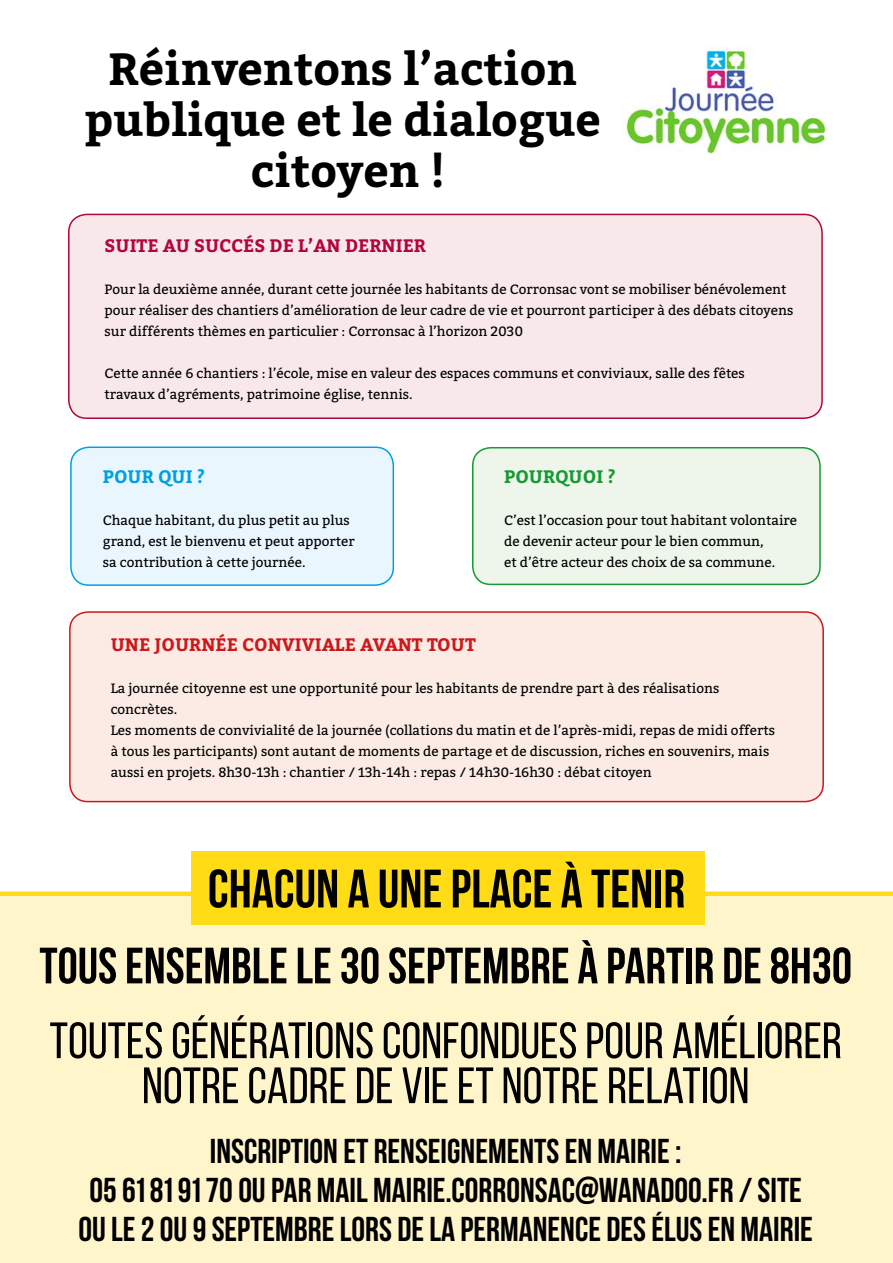
<style>
.page{position:relative;width:893px;height:1263px;background:#fff}
.page>*{position:absolute;margin:0;border:0;box-sizing:border-box;transform-origin:0 0}
.t1{font:700 54px "Bebas Neue";color:#000}
.t2{font:51px/45px "Bebas Neue";color:#000;text-align:center}
.t3{font:700 51px "Bebas Neue";color:#000}
.t4{font:700 45px/51px "Bitter";color:#000;text-align:center}
.t5{font:700 34.5px/39px "Bebas Neue";color:#000;text-align:center}
.t6{font:700 18px "Bitter";color:#cd171a}
.t7{font:700 18px "Bitter";color:#b0063d}
.t8{font:700 18px "Bitter";color:#159a34}
.t9{font:700 18px "Bitter";color:#009fe3}
.t10{font:13.5px/21px "Bitter";color:#000}
</style>
<div class="page">
<div style="left:0;top:891px;width:893px;height:372px;background:#fff5cb"></div>
<div style="left:69px;top:214px;width:753px;height:204px;background:#f8e8e9;border-radius:18px"></div>
<div style="left:68px;top:214px;width:755px;height:205px;border:2px solid #b0063d;border-radius:18px"></div>
<div style="left:70px;top:612px;width:753px;height:189px;background:#fbebe4;border-radius:18px"></div>
<div style="left:69px;top:611px;width:755px;height:191px;border:2px solid #cd171a;border-radius:18px"></div>
<div style="left:192px;top:851px;width:513px;height:73px;background:#ffdc15"></div>
<div style="left:71px;top:447px;width:322px;height:138px;background:#eaf6fe;border-radius:18px"></div>
<div style="left:70px;top:446px;width:324px;height:140px;border:2px solid #009fe3;border-radius:18px"></div>
<div style="left:473px;top:448px;width:347px;height:136px;background:#eef5eb;border-radius:18px"></div>
<div style="left:472px;top:447px;width:349px;height:138px;border:2px solid #159a34;border-radius:18px"></div>
<img style="left:624px;top:46px;width:202px;height:107px">
<h3 class="t4" style="left:85px;top:42px;width:518px">Réinventons l’action publique et le dialogue citoyen !</h3>
<h3 class="t7" style="left:105px;top:232px;width:323px">SUITE AU SUCCÉS DE L’AN DERNIER</h3>
<p class="t10" style="left:105px;top:278px;width:690px">Pour la deuxième année, durant cette journée les habitants de Corronsac vont se mobiliser bénévolement pour réaliser des chantiers d’amélioration de leur cadre de vie et pourront participer à des débats citoyens sur différents thèmes en particulier : Corronsac à l’horizon 2030</p>
<p class="t10" style="left:105px;top:362px;width:642px">Cette année 6 chantiers : l’école, mise en valeur des espaces communs et conviviaux, salle des fêtes travaux d’agréments, patrimoine église, tennis.</p>
<h3 class="t9" style="left:103px;top:463px;width:104px">POUR QUI ?</h3>
<p class="t10" style="left:103px;top:509px;width:253px">Chaque habitant, du plus petit au plus grand, est le bienvenu et peut apporter sa contribution à cette journée.</p>
<h3 class="t8" style="left:504px;top:463px;width:113px">POURQUOI ?</h3>
<p class="t10" style="left:504px;top:509px;width:295px">C’est l’occasion pour tout habitant volontaire de devenir acteur pour le bien commun,<br>et d’être acteur des choix de sa commune.</p>
<h3 class="t6" style="left:111px;top:631px;width:367px">UNE JOURNÉE CONVIVIALE AVANT TOUT</h3>
<p class="t10" style="left:111px;top:677px;width:666px">La journée citoyenne est une opportunité pour les habitants de prendre part à des réalisations concrètes.<br>Les moments de convivialité de la journée (collations du matin et de l’après-midi, repas de midi offerts à tous les participants) sont autant de moments de partage et de discussion, riches en souvenirs, mais aussi en projets. 8h30-13h : chantier / 13h-14h : repas / 14h30-16h30 : débat citoyen</p>
<h1 class="t1" style="left:208px;top:859px;width:479px">CHACUN A UNE PLACE À TENIR</h1>
<h2 class="t3" style="left:39px;top:938px;width:814px">TOUS ENSEMBLE LE 30 SEPTEMBRE À PARTIR DE 8H30</h2>
<h2 class="t2" style="left:50px;top:1017px;width:794px">TOUTES GÉNÉRATIONS CONFONDUES POUR AMÉLIORER<br>NOTRE CADRE DE VIE ET NOTRE RELATION</h2>
<h3 class="t5" style="left:78px;top:1131px;width:736px">INSCRIPTION ET RENSEIGNEMENTS EN MAIRIE :<br>05 61 81 91 70 OU PAR MAIL MAIRIE.CORRONSAC@WANADOO.FR / SITE<br>OU LE 2 OU 9 SEPTEMBRE LORS DE LA PERMANENCE DES ÉLUS EN MAIRIE</h3>
</div>
